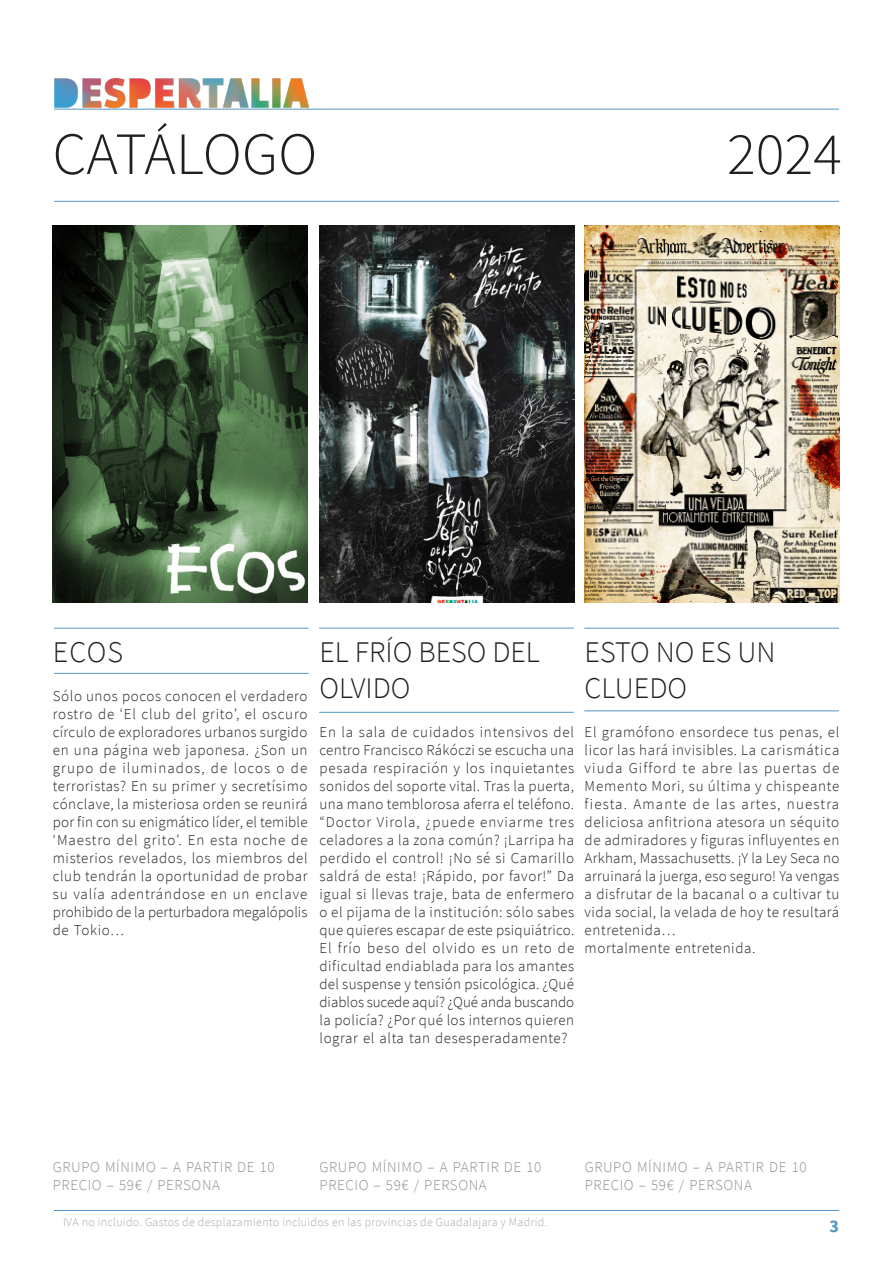
<style>
.page{position:relative;width:893px;height:1263px;background:#fff}
.page>*{position:absolute;margin:0;border:0;box-sizing:border-box;transform-origin:0 0}
.t1{font:300 60px "Source Sans Pro";color:#231f20}
.t2{font:300 30px/36px "Source Sans Pro";color:#231f20}
.t3{font:700 18px "Source Sans Pro";color:#5196c5}
.t4{font:300 15px/18px "Source Sans Pro";letter-spacing:.03em;color:#231f20;text-align:justify}
.t5{font:300 15px "Source Sans Pro";letter-spacing:.04em;color:#8d8f92}
.t6{font:300 12px "Source Sans Pro";letter-spacing:.025em;color:#a8a9ad}
</style>
<div class="page">
<hr style="left:54px;top:109px;width:785px;height:1px;background:#5196c5">
<hr style="left:54px;top:201px;width:785px;height:1px;background:#5196c5">
<hr style="left:54px;top:1210px;width:785px;height:1px;background:#5196c5">
<img style="left:54px;top:78px;width:255px;height:32px">
<hr style="left:54px;top:628px;width:255px;height:1px;background:#5196c5">
<hr style="left:54px;top:673px;width:255px;height:1px;background:#5196c5">
<img style="left:53px;top:225px;width:254px;height:378px">
<img style="left:320px;top:225px;width:254px;height:378px">
<hr style="left:319px;top:628px;width:255px;height:1px;background:#5196c5">
<hr style="left:319px;top:712px;width:255px;height:1px;background:#5196c5">
<img style="left:585px;top:225px;width:254px;height:378px">
<hr style="left:584px;top:628px;width:255px;height:1px;background:#5196c5">
<hr style="left:584px;top:710px;width:255px;height:1px;background:#5196c5">
<h1 class="t1" style="left:52px;top:117px;width:266px">CATÁLOGO</h1>
<h1 class="t1" style="left:727px;top:117px;width:116px">2024</h1>
<p class="t2" style="left:53px;top:634px;width:72px">ECOS</p>
<p class="t4" style="left:53px;top:687px;width:256px">Sólo unos pocos conocen el verdadero rostro de ‘El club del grito’, el oscuro círculo de exploradores urbanos surgido en una página web japonesa. ¿Son un grupo de iluminados, de locos o de terroristas? En su primer y secretísimo cónclave, la misteriosa orden se reunirá por fin con su enigmático líder, el temible ‘Maestro del grito’. En esta noche de misterios revelados, los miembros del club tendrán la oportunidad de probar su valía adentrándose en un enclave prohibido de la perturbadora megalópolis de Tokio…</p>
<p class="t2" style="left:320px;top:634px;width:222px">EL FRÍO BESO DEL<br>OLVIDO</p>
<p class="t4" style="left:320px;top:723px;width:256px">En la sala de cuidados intensivos del centro Francisco Rákóczi se escucha una pesada respiración y los inquietantes sonidos del soporte vital. Tras la puerta, una mano temblorosa aferra el teléfono. “Doctor Virola, ¿puede enviarme tres celadores a la zona común? ¡Larripa ha perdido el control! ¡No sé si Camarillo saldrá de esta! ¡Rápido, por favor!” Da igual si llevas traje, bata de enfermero o el pijama de la institución: sólo sabes que quieres escapar de este psiquiátrico.</p>
<p class="t4" style="left:320px;top:939px;width:256px">El frío beso del olvido es un reto de dificultad endiablada para los amantes del suspense y tensión psicológica. ¿Qué diablos sucede aquí? ¿Qué anda buscando la policía? ¿Por qué los internos quieren lograr el alta tan desesperadamente?</p>
<p class="t2" style="left:585px;top:634px;width:192px">ESTO NO ES UN<br>CLUEDO</p>
<p class="t4" style="left:585px;top:723px;width:256px">El gramófono ensordece tus penas, el licor las hará invisibles. La carismática viuda Gifford te abre las puertas de Memento Mori, su última y chispeante fiesta. Amante de las artes, nuestra deliciosa anfitriona atesora un séquito de admiradores y figuras influyentes en Arkham, Massachusetts. ¡Y la Ley Seca no arruinará la juerga, eso seguro! Ya vengas a disfrutar de la bacanal o a cultivar tu vida social, la velada de hoy te resultará entretenida…</p>
<p class="t4" style="left:585px;top:939px;width:172px">mortalmente entretenida.</p>
<p class="t5" style="left:53px;top:1158px;width:223px">GRUPO MÍNIMO – A PARTIR DE 10</p>
<p class="t5" style="left:53px;top:1176px;width:169px">PRECIO – 59€ / PERSONA</p>
<p class="t5" style="left:320px;top:1158px;width:223px">GRUPO MÍNIMO – A PARTIR DE 10</p>
<p class="t5" style="left:320px;top:1176px;width:169px">PRECIO – 59€ / PERSONA</p>
<p class="t5" style="left:585px;top:1158px;width:223px">GRUPO MÍNIMO – A PARTIR DE 10</p>
<p class="t5" style="left:585px;top:1176px;width:169px">PRECIO – 59€ / PERSONA</p>
<p class="t6" style="left:63px;top:1215px;width:486px">IVA no incluido. Gastos de desplazamiento incluidos en las provincias de Guadalajara y Madrid.</p>
<p class="t3" style="left:829px;top:1213px;width:11px">3</p>
</div>
